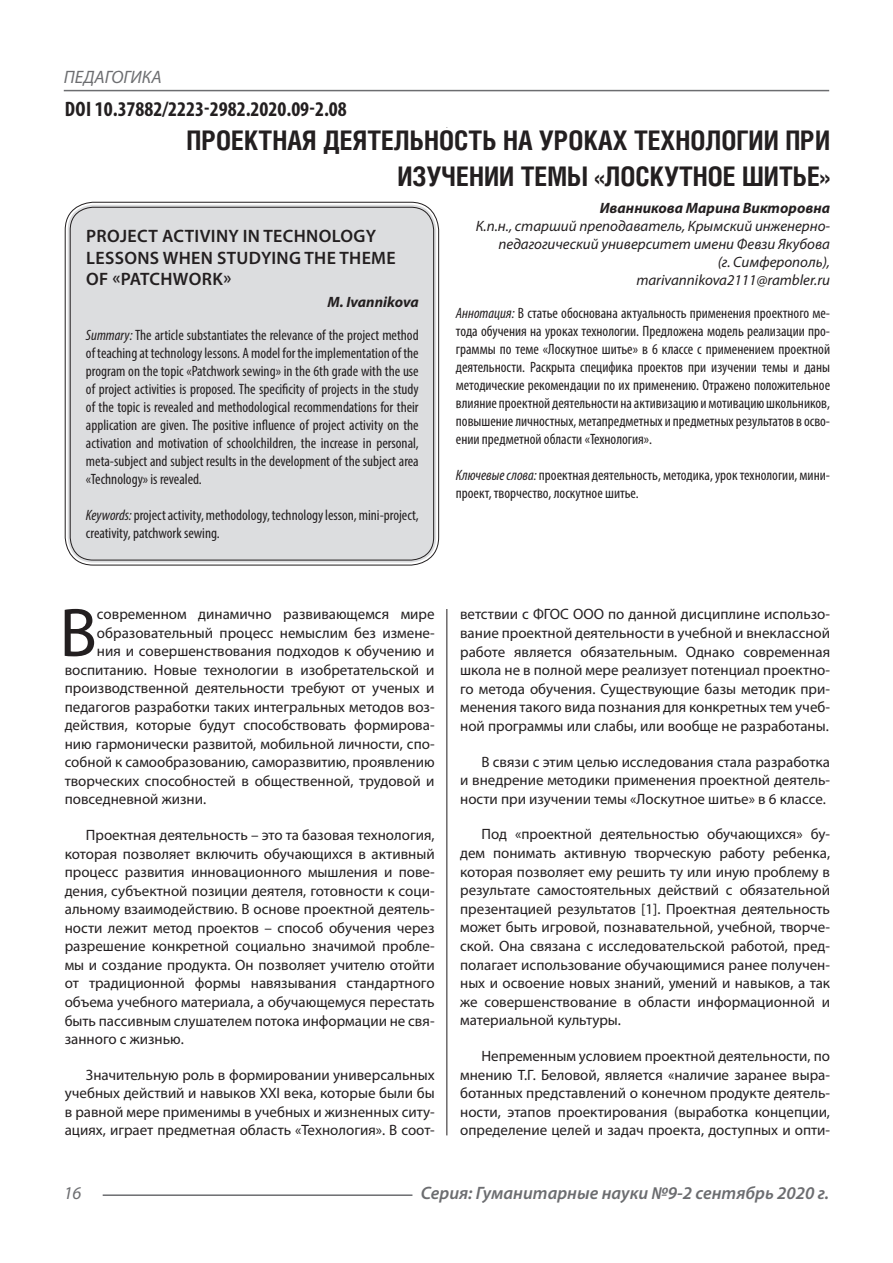
<style>
.page{position:relative;width:893px;height:1263px;background:#fff}
.page>*{position:absolute;margin:0;border:0;box-sizing:border-box;transform-origin:0 0}
.Статья_текст_первый{font:69.3px "Myriad Pro";color:#231f20}
.Статья_название{font:700 27px/36px "Helios Cond C";color:#231f20;text-align:right}
.ДОИ{font:700 condensed 21px "Myriad Pro";color:#231f20}
.Статья_название_англ{font:600 18px/21.6px "Myriad Pro";letter-spacing:.02em;color:#231f20}
.t1{font:italic 600 18px "Myriad Pro";color:#6c6d70}
.t2{font:italic 18px "Myriad Pro";color:#6c6d70}
.Статья_текст{font:15px/18.6px "Myriad Pro";color:#231f20;text-align:justify}
.Статья_аннотация_анг{font:condensed 15px/18px "Myriad Pro";color:#231f20;text-align:justify}
.Статья_аннотация_тек{font:condensed 15px/18px "Myriad Pro";color:#231f20;text-align:justify}
.Статья_текст_первый-2{font:15px "Myriad Pro";color:#231f20}
.Статья_автор_инфо{font:italic 15px/18px "Myriad Pro";color:#231f20;text-align:right}
.Статья_автор_инфо-2{font:italic 700 15px "Myriad Pro";color:#231f20}
.Статья_автор_англ{font:italic 700 15px "Myriad Pro";color:#231f20}
.s1{font-style:italic}
</style>
<div class="page">
<hr style="left:446px;top:128px;width:1px;height:1007px;background:#231f20">
<hr style="left:103px;top:1194px;width:309px;height:2px;background:#6c6d70">
<hr style="left:64px;top:90px;width:765px;height:1px;background:#6c6d70">
<div style="left:444px;top:128px;width:10px;height:480px;background:#fff"></div>
<div style="left:68px;top:205px;width:368px;height:358px;background:#dcdddf;border-radius:26px"></div>
<div style="left:70px;top:207px;width:364px;height:354px;border:1px solid #231f20;border-radius:23px"></div>
<p class="t2" style="left:64px;top:66px;width:100px">ПЕДАГОГИКА</p>
<p class="ДОИ" style="left:65px;top:96px;width:283px">DOI 10.37882/2223-2982.2020.09-2.08</p>
<p class="Статья_название" style="left:187px;top:121px;width:645px">ПРОЕКТНАЯ ДЕЯТЕЛЬНОСТЬ НА УРОКАХ ТЕХНОЛОГИИ ПРИ<br>ИЗУЧЕНИИ ТЕМЫ «ЛОСКУТНОЕ ШИТЬЕ»</p>
<p class="Статья_автор_инфо-2" style="left:600px;top:198px;width:232px">Иванникова Марина Викторовна</p>
<p class="Статья_автор_инфо" style="left:476px;top:217px;width:356px">К.п.н., старший преподаватель, Крымский инженерно&shy;педагогический университет имени Февзи Якубова<br>(г. Симферополь),</p>
<p class="Статья_автор_инфо" style="left:636px;top:271px;width:195px">marivannikova2111@rambler.ru</p>
<p class="Статья_аннотация_тек" style="left:456px;top:303px;width:376px"><span class="s1">Аннотация:</span> В статье обоснована актуальность применения проектного ме&shy;тода обучения на уроках технологии. Предложена модель реализации про&shy;граммы по теме «Лоскутное шитье» в 6 классе с применением проектной деятельности. Раскрыта специфика проектов при изучении темы и даны методические рекомендации по их применению. Отражено положительное влияние проектной деятельности на активизацию и мотивацию школьников, повышение личностных, метапредметных и предметных результатов в осво&shy;ении предметной области «Технология».</p>
<p class="Статья_аннотация_тек" style="left:456px;top:465px;width:376px"><span class="s1">Ключевые слова:</span> проектная деятельность, методика, урок технологии, мини&shy;проект, творчество, лоскутное шитье.</p>
<p class="Статья_название_англ" style="left:86px;top:225px;width:311px">PROJECT ACTIVINY IN TECHNOLOGY<br>LESSONS WHEN STUDYING THE THEME<br>OF «PATCHWORK»</p>
<p class="Статья_автор_англ" style="left:327px;top:293px;width:93px">M. Ivannikova</p>
<p class="Статья_аннотация_анг" style="left:86px;top:326px;width:334px"><span class="s1">Summary:</span> The article substantiates the relevance of the project method of teaching at technology lessons. A model for the implementation of the program on the topic «Patchwork sewing» in the 6th grade with the use of project activities is proposed. The specificity of projects in the study of the topic is revealed and methodological recommendations for their application are given. The positive influence of project activity on the activation and motivation of schoolchildren, the increase in personal, meta-subject and subject results in the development of the subject area «Technology» is revealed.</p>
<p class="Статья_аннотация_анг" style="left:86px;top:506px;width:334px"><span class="s1">Keywords:</span> project activity, methodology, technology lesson, mini-project, creativity, patchwork sewing.</p>
<p class="Статья_текст_первый" style="left:59px;top:590px;width:39px">В</p>
<p class="Статья_текст_первый-2" style="left:97px;top:605px;width:339px">современном динамично развивающемся мире</p>
<p class="Статья_текст_первый-2" style="left:97px;top:623px;width:339px">образовательный процесс немыслим без измене-</p>
<p class="Статья_текст_первый-2" style="left:97px;top:642px;width:339px">ния и совершенствования подходов к обучению и</p>
<p class="Статья_текст_первый-2" style="left:65px;top:660px;width:371px">воспитанию. Новые технологии в изобретательской и</p>
<p class="Статья_текст_первый-2" style="left:65px;top:679px;width:371px">производственной деятельности требуют от ученых и</p>
<p class="Статья_текст_первый-2" style="left:65px;top:697px;width:371px">педагогов разработки таких интегральных методов воз-</p>
<p class="Статья_текст_первый-2" style="left:65px;top:716px;width:371px">действия, которые будут способствовать формирова-</p>
<p class="Статья_текст_первый-2" style="left:65px;top:734px;width:371px">нию гармонически развитой, мобильной личности, спо-</p>
<p class="Статья_текст_первый-2" style="left:65px;top:753px;width:371px">собной к самообразованию, саморазвитию, проявлению</p>
<p class="Статья_текст_первый-2" style="left:65px;top:771px;width:371px">творческих способностей в общественной, трудовой и</p>
<p class="Статья_текст_первый-2" style="left:65px;top:790px;width:143px">повседневной жизни.</p>
<p class="Статья_текст" style="left:65px;top:825px;width:371px;text-indent:21px">Проектная деятельность – это та базовая технология, которая позволяет включить обучающихся в активный процесс развития инновационного мышления и пове&shy;дения, субъектной позиции деятеля, готовности к соци&shy;альному взаимодействию. В основе проектной деятель&shy;ности лежит метод проектов – способ обучения через разрешение конкретной социально значимой пробле&shy;мы и создание продукта. Он позволяет учителю отойти от традиционной формы навязывания стандартного объема учебного материала, а обучающемуся перестать быть пассивным слушателем потока информации не свя&shy;занного с жизнью.</p>
<p class="Статья_текст" style="left:65px;top:1065px;width:371px;text-indent:21px">Значительную роль в формировании универсальных учебных действий и навыков XXI века, которые были бы в равной мере применимы в учебных и жизненных ситу&shy;ациях, играет предметная область «Технология». В соот-</p>
<p class="Статья_текст" style="left:460px;top:605px;width:371px">ветствии с ФГОС ООО по данной дисциплине использо&shy;вание проектной деятельности в учебной и внеклассной работе является обязательным. Однако современная школа не в полной мере реализует потенциал проектно&shy;го метода обучения. Существующие базы методик при&shy;менения такого вида познания для конкретных тем учеб&shy;ной программы или слабы, или вообще не разработаны.</p>
<p class="Статья_текст" style="left:460px;top:752px;width:371px;text-indent:21px">В связи с этим целью исследования стала разработка и внедрение методики применения проектной деятель&shy;ности при изучении темы «Лоскутное шитье» в 6 классе.</p>
<p class="Статья_текст" style="left:460px;top:825px;width:371px;text-indent:21px">Под «проектной деятельностью обучающихся» бу&shy;дем понимать активную творческую работу ребенка, которая позволяет ему решить ту или иную проблему в результате самостоятельных действий с обязательной презентацией результатов [1]. Проектная деятельность может быть игровой, познавательной, учебной, творче&shy;ской. Она связана с исследовательской работой, пред&shy;полагает использование обучающимися ранее получен&shy;ных и освоение новых знаний, умений и навыков, а так же совершенствование в области информационной и материальной культуры.</p>
<p class="Статья_текст" style="left:460px;top:1046px;width:371px;text-indent:21px">Непременным условием проектной деятельности, по мнению Т.Г. Беловой, является «наличие заранее выра&shy;ботанных представлений о конечном продукте деятель&shy;ности, этапов проектирования (выработка концепции, определение целей и задач проекта, доступных и опти-</p>
<p class="t2" style="left:64px;top:1182px;width:19px">16</p>
<p class="t1" style="left:421px;top:1182px;width:410px">Серия: Гуманитарные науки №9-2 сентябрь 2020 г.</p>
</div>
